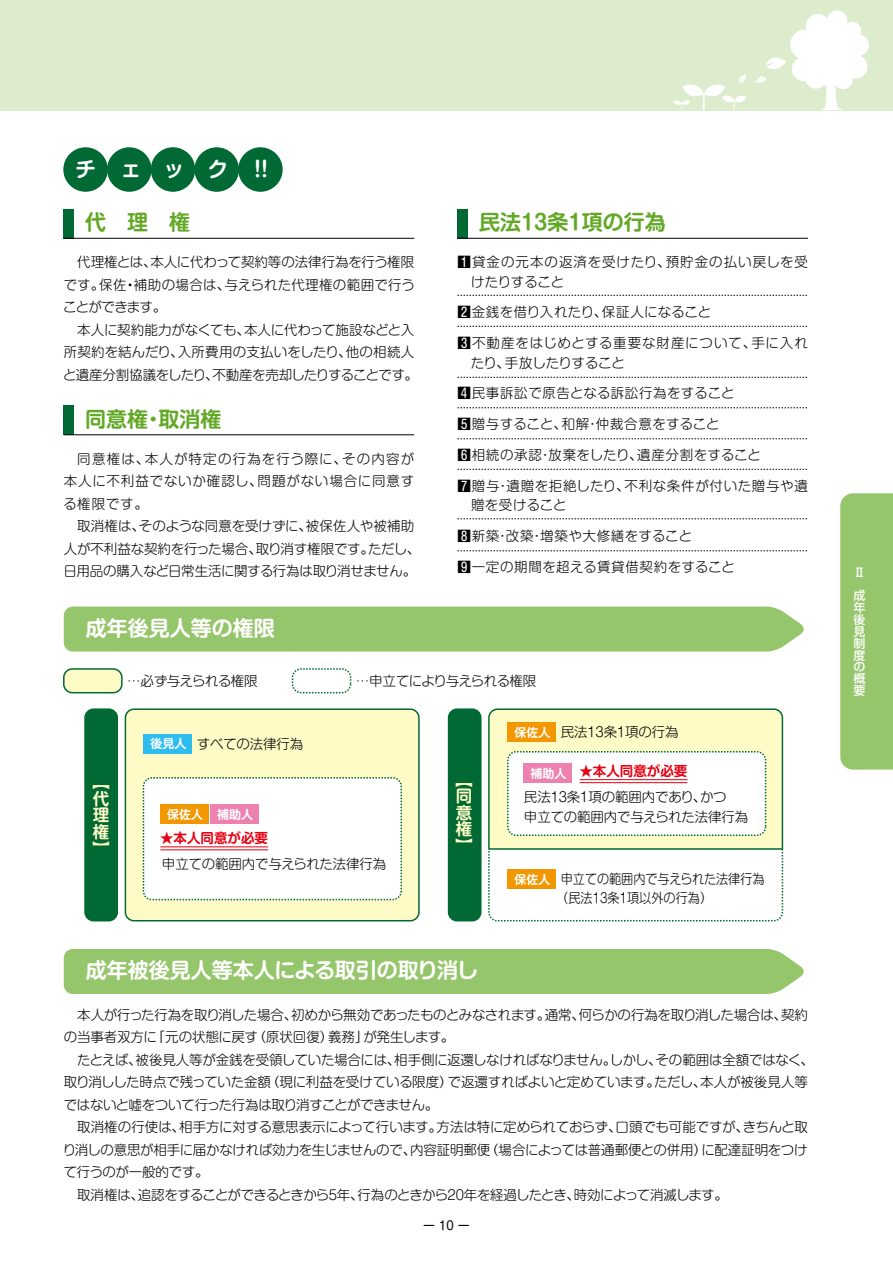
<style>
.page{position:relative;width:893px;height:1263px;background:#fff}
.page>*{position:absolute;margin:0;border:0;box-sizing:border-box;transform-origin:0 0}
.t1{font:700 21px "Shin M Go Pro De";color:#fff}
.t2{font:700 21px "Shin M Go Pro De";color:#63a826}
.t3{font:700 16.5px/16.6px "Shin M Go Pro De";color:#fffbc7;text-align:justify}
.t4{font:300 13.5px/22.5px "Shin M Go Pro";letter-spacing:-.01em;color:#000}
.t5{font:300 13.5px "Shin M Go Pro";letter-spacing:-.05em;color:#000}
.t6{font:300 13.5px "Shin M Go Pro";letter-spacing:.03em;color:#000}
.t7{font:300 13.5px/19.5px "Shin M Go Pro";letter-spacing:.04em;color:#000}
.t8{font:300 13.5px/19.5px "Shin M Go Pro";letter-spacing:.05em;color:#000}
.t9{font:300 13.5px/19.5px "Shin M Go Pro";letter-spacing:.075em;color:#000}
.t10{font:300 13.5px/19.5px "Shin M Go Pro";letter-spacing:-.01em;color:#000;scale:.9 1}
.t11{font:300 13.5px "Shin M Go Pro";letter-spacing:.025em;color:#000}
.t12{font:300 13.5px "Shin M Go Pro";letter-spacing:.02em;color:#000}
.t13{font:700 13.5px "Shin M Go Pro De";color:#e60012}
.t14{font:300 13.5px "Shin M Go Pro";letter-spacing:-.04em;color:#000}
.t15{font:700 12px "Shin M Go Pro De";color:#fff}
.t16{font:500 12px/11.9px "Shin Go Pro";color:#fff}
.t17{font:12px "Shin M Go Pro";color:#000}
.s1{font-family:"Koz Go Pro";font-weight:400}
.s2{font-weight:500}
.s3{font-family:"Shin M Go Pro De";font-weight:700;font-size:12px;color:#fff}
</style>
<div class="page">
<div style="left:64px;top:949px;width:740px;height:45px;background:#96c66b"></div>
<div style="left:63px;top:147px;width:45px;height:45px;background:#006934;border-radius:50%"></div>
<div style="left:107px;top:147px;width:45px;height:45px;background:#006934;border-radius:50%"></div>
<div style="left:151px;top:147px;width:44px;height:45px;background:#006934;border-radius:50%"></div>
<div style="left:194px;top:147px;width:45px;height:45px;background:#006934;border-radius:50%"></div>
<div style="left:238px;top:147px;width:45px;height:45px;background:#006934;border-radius:50%"></div>
<div style="left:64px;top:209px;width:10px;height:29px;background:#006934"></div>
<hr style="left:64px;top:238px;width:350px;height:1px;background:#000">
<div style="left:458px;top:209px;width:10px;height:29px;background:#006934"></div>
<hr style="left:458px;top:238px;width:350px;height:1px;background:#000">
<div style="left:64px;top:405px;width:10px;height:30px;background:#006934"></div>
<hr style="left:64px;top:434px;width:350px;height:1px;background:#000">
<svg style="left:458px;top:295px;width:350px;height:1px"></svg>
<svg style="left:458px;top:326px;width:350px;height:1px"></svg>
<svg style="left:458px;top:377px;width:350px;height:1px"></svg>
<svg style="left:458px;top:407px;width:350px;height:1px"></svg>
<svg style="left:458px;top:438px;width:350px;height:1px"></svg>
<svg style="left:458px;top:469px;width:350px;height:1px"></svg>
<svg style="left:458px;top:518px;width:350px;height:1px"></svg>
<svg style="left:458px;top:550px;width:350px;height:1px"></svg>
<div style="left:64px;top:606px;width:740px;height:45px;background:#96c66b"></div>
<div style="left:125px;top:709px;width:294px;height:212px;background:#fffbc7;border-radius:9px"></div>
<div style="left:125px;top:708px;width:295px;height:213px;border:2px solid #006934;border-radius:9px"></div>
<div style="left:64px;top:669px;width:58px;height:24px;background:#fffbc7;border-radius:9px"></div>
<div style="left:63px;top:668px;width:60px;height:25px;border:2px solid #006934;border-radius:9px"></div>
<div style="left:292px;top:668px;width:59px;height:25px;border:2px dashed #006934;border-radius:9px"></div>
<div style="left:143px;top:778px;width:258px;height:121px;background:#fff;border-radius:9px"></div>
<div style="left:143px;top:777px;width:259px;height:123px;border:2px dashed #006934;border-radius:9px"></div>
<svg style="left:488px;top:708px;width:296px;height:214px"></svg>
<div style="left:85px;top:709px;width:32px;height:212px;background:#006934;border-radius:9px"></div>
<div style="left:84px;top:708px;width:34px;height:213px;border:2px solid #006934;border-radius:9px"></div>
<div style="left:449px;top:709px;width:32px;height:212px;background:#006934;border-radius:9px"></div>
<div style="left:448px;top:708px;width:33px;height:213px;border:2px solid #006934;border-radius:9px"></div>
<div style="left:143px;top:734px;width:48px;height:19px;background:#2fbdf0"></div>
<div style="left:507px;top:722px;width:48px;height:20px;background:#f39700"></div>
<div style="left:507px;top:869px;width:48px;height:20px;background:#f39700"></div>
<div style="left:160px;top:804px;width:48px;height:20px;background:#f39700"></div>
<div style="left:210px;top:804px;width:48px;height:20px;background:#ed82b1"></div>
<div style="left:523px;top:764px;width:48px;height:19px;background:#ed82b1"></div>
<hr style="left:160px;top:846px;width:108px;height:1px;background:#e60012">
<hr style="left:160px;top:849px;width:108px;height:1px;background:#e60012">
<hr style="left:580px;top:779px;width:107px;height:1px;background:#e60012">
<hr style="left:580px;top:782px;width:107px;height:1px;background:#e60012">
<hr style="left:489px;top:848px;width:293px;height:2px;background:#006934">
<div style="left:0;top:0;width:893px;height:110px;background:#deecce"></div>
<div style="left:840px;top:493px;width:53px;height:277px;background:#96c66b"></div>
<svg style="left:673px;top:74px;width:73px;height:36px"></svg>
<svg style="left:755px;top:10px;width:114px;height:100px"></svg>
<h1 class="t1" style="left:75px;top:152px;width:201px">チェック！！</h1>
<h1 class="t2" style="left:85px;top:205px;width:106px">代理権</h1>
<p class="t4" style="left:63px;top:249px;width:353px;text-align:justify;text-indent:14px">代理権とは、本人に代わって契約等の法律行為を行う権限です。保佐<span class="s1">・</span>補助の場合は、与えられた代理権の範囲で行うことができます。</p>
<p class="t4" style="left:63px;top:317px;width:356px;text-indent:14px">本人に契約能力がなくても、本人に代わって施設などと入所契約を結んだり、入所費用の支払いをしたり、他の相続人と遺産分割協議をしたり、不動産を売却したりすることです。</p>
<h1 class="t2" style="left:85px;top:401px;width:138px">同意権・取消権</h1>
<p class="t4" style="left:63px;top:446px;width:352px;text-align:justify;text-indent:14px">同意権は、本人が特定の行為を行う際に、その内容が本人に不利益でないか確認し、問題がない場合に同意する権限です。</p>
<p class="t4" style="left:63px;top:513px;width:358px;text-align:center">取消権は、そのような同意を受けずに、被保佐人や被補助<br>人が不利益な契約を行った場合、取り消す権限です。ただし、日用品の購入など日常生活に関する行為は取り消せません。</p>
<h1 class="t2" style="left:479px;top:205px;width:188px">民法13条1項の行為</h1>
<p class="t9" style="left:471px;top:251px;width:338px;text-indent:-14px"><span class="s2">1</span>貸金の元本の返済を受けたり、預貯金の払い戻しを受けたりすること</p>
<p class="t12" style="left:458px;top:301px;width:255px"><span class="s2">2</span>金銭を借り入れたり、保証人になること</p>
<p class="t8" style="left:471px;top:332px;width:339px;text-indent:-13px"><span class="s2">3</span>不動産をはじめとする重要な財産について、手に入れたり、手放したりすること</p>
<p class="t6" style="left:458px;top:382px;width:279px"><span class="s2">4</span>民事訴訟で原告となる訴訟行為をすること</p>
<p class="t11" style="left:458px;top:413px;width:264px"><span class="s2">5</span>贈与すること、和解・仲裁合意をすること</p>
<p class="t6" style="left:458px;top:444px;width:305px"><span class="s2">6</span>相続の承認・放棄をしたり、遺産分割をすること</p>
<p class="t7" style="left:471px;top:474px;width:338px;text-indent:-14px"><span class="s2">7</span>贈与・遺贈を拒絶したり、不利な条件が付いた贈与や遺贈を受けること</p>
<p class="t7" style="left:458px;top:524px;width:236px"><span class="s2">8</span>新築・改築・増築や大修繕をすること</p>
<p class="t6" style="left:458px;top:556px;width:279px"><span class="s2">9</span>一定の期間を超える賃貸借契約をすること</p>
<h1 class="t1" style="left:86px;top:611px;width:190px">成年後見人等の権限</h1>
<p class="t14" style="left:127px;top:670px;width:132px">…必ず与えられる権限</p>
<p class="t5" style="left:356px;top:670px;width:182px">…申立てにより与えられる権限</p>
<p class="t4" style="left:151px;top:731px;width:154px"><span class="s3">後見人</span> すべての法律行為</p>
<p class="t3" style="left:93px;top:771px;width:18px">【代理権】</p>
<p class="t3" style="left:456px;top:769px;width:18px">【同意権】</p>
<p class="t15" style="left:167px;top:804px;width:88px">保佐人 補助人</p>
<p class="t13" style="left:160px;top:827px;width:109px">★本人同意が必要</p>
<p class="t4" style="left:162px;top:851px;width:226px">申立ての範囲内で与えられた法律行為</p>
<p class="t4" style="left:514px;top:719px;width:166px"><span class="s3">保佐人</span> 民法13条1項の行為</p>
<p class="t13" style="left:579px;top:760px;width:109px">★本人同意が必要</p>
<p class="t4" style="left:524px;top:786px;width:226px;line-height:19.5px">民法13条1項の範囲内であり、かつ<br>申立ての範囲内で与えられた法律行為</p>
<p class="t15" style="left:530px;top:764px;width:37px">補助人</p>
<p class="t15" style="left:514px;top:869px;width:37px">保佐人</p>
<p class="t10" style="left:556px;top:867px;width:233px;text-indent:4px">申立ての範囲内で与えられた法律行為（民法13条1項以外の行為）</p>
<h1 class="t1" style="left:86px;top:953px;width:394px">成年被後見人等本人による取引の取り消し</h1>
<p class="t4" style="left:64px;top:1002px;width:746px;text-indent:14px">本人が行った行為を取り消した場合、初めから無効であったものとみなされます。通常、何らかの行為を取り消した場合は、契約の当事者双方に「元の状態に戻す（原状回復）義務」が発生します。</p>
<p class="t4" style="left:64px;top:1047px;width:752px;text-indent:13px">たとえば、被後見人等が金銭を受領していた場合には、相手側に返還しなければなりません。しかし、その範囲は全額ではなく、取り消しした時点で残っていた金額（現に利益を受けている限度）で返還すればよいと定めています。ただし、本人が被後見人等ではないと嘘をついて行った行為は取り消すことができません。</p>
<p class="t4" style="left:77px;top:1114px;width:732px">取消権の行使は、相手方に対する意思表示によって行います。方法は特に定められておらず、口頭でも可能ですが、きちんと取</p>
<p class="t4" style="left:63px;top:1137px;width:747px">り消しの意思が相手に届かなければ効力を生じませんので、内容証明郵便（場合によっては普通郵便との併用）に配達証明をつけ</p>
<p class="t4" style="left:64px;top:1159px;width:146px">て行うのが一般的です。</p>
<p class="t5" style="left:77px;top:1184px;width:652px">取消権は、追認をすることができるときから5年、行為のときから20年を経過したとき、時効によって消滅します。</p>
<p class="t17" style="left:423px;top:1216px;width:48px">ー 10 ー</p>
<p class="t16" style="left:853px;top:559px;width:13px;line-height:23.4px">Ⅱ成</p>
<p class="t16" style="left:853px;top:600px;width:13px;text-align:justify">年後見制度の概要</p>
</div>
